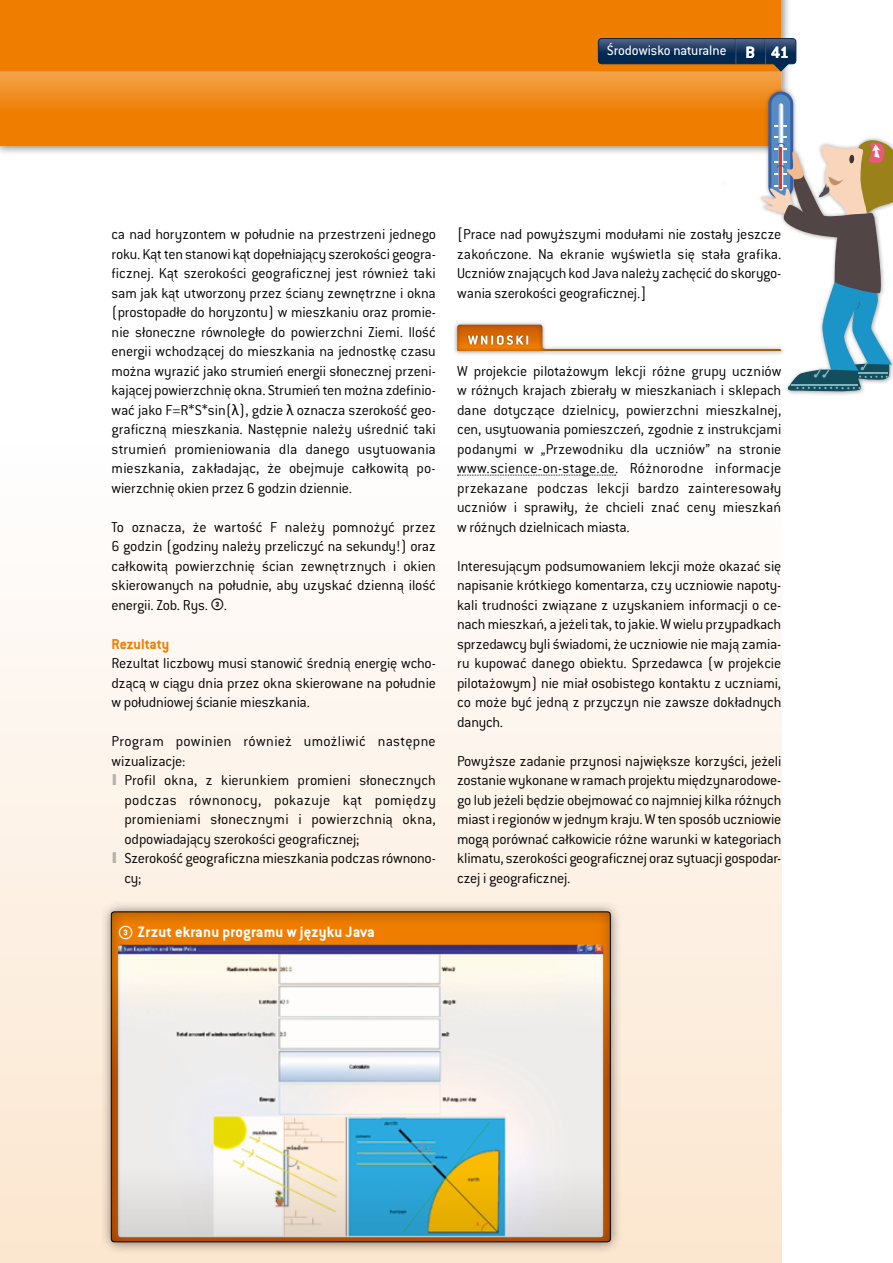
<style>
.page{position:relative;width:893px;height:1263px;background:#fff}
.page>*{position:absolute;margin:0;border:0;box-sizing:border-box;transform-origin:0 0}
.t1{font:700 18px "Conduit ITC Pro";letter-spacing:.06em;color:#fff}
.t2{font:700 16.5px "Conduit ITC Pro";letter-spacing:.01em;color:#fff}
.t3{font:300 15.75px/19.5px "Conduit ITC Pro";letter-spacing:-.005em;color:#000;text-align:justify}
.t4{font:300 15.75px "Conduit ITC Pro";letter-spacing:.02em;color:#000}
.t5{font:300 15.75px "Conduit ITC Pro";letter-spacing:.015em;color:#000}
.t6{font:700 15.75px "Conduit ITC Pro";color:#ef7d00}
.t7{font:15px "Conduit ITC Pro";color:#fff}
.s1{font-weight:700;font-size:18px}
.s2{font-family:"Calibri";font-weight:400}
.s3{font-family:"Katarine Numbers";font-weight:400}
.s4{color:#b3b2b2}
.s5{font-family:"Katarine Numbers";font-weight:400;font-size:18px}
</style>
<div class="page">
<div style="left:0;top:433px;width:781px;height:830px;background:linear-gradient(to bottom,#fefeff,#fce6cf)"></div>
<div style="left:0;top:0;width:790px;height:155px;background:#000;opacity:.6"></div>
<hr style="left:0;top:0;width:1px;height:155px;background:#000;opacity:.6">
<div style="left:0;top:0;width:781px;height:71px;background:#ef7d00"></div>
<svg style="left:0;top:71px;width:781px;height:75px;background:#f08816"></svg>
<svg style="left:598px;top:38px;width:198px;height:34px;background:#47494f"></svg>
<div style="left:99px;top:900px;width:523px;height:353px;background:#000;opacity:.5"></div>
<div style="left:110px;top:909px;width:502px;height:334px;background:#000;opacity:.4"></div>
<svg style="left:457px;top:475px;width:159px;height:1px"></svg>
<div style="left:116px;top:942px;width:489px;height:297px;background:#000;opacity:.4"></div>
<div style="left:719px;top:87px;width:174px;height:309px;background:#000;opacity:.4"></div>
<div style="left:770px;top:93px;width:22px;height:104px;background:#568cc4;border-radius:11px"></div>
<div style="left:768px;top:92px;width:25px;height:107px;border:3px solid #3760a5;border-radius:11px"></div>
<svg style="left:778px;top:103px;width:5px;height:88px"></svg>
<svg style="left:457px;top:137px;width:436px;height:256px"></svg>
<p class="t7" style="left:607px;top:42px;width:183px">Środowisko naturalne <span class="s1">B 41</span></p>
<p class="t3" style="left:112px;top:225px;width:326px">ca nad horyzontem w południe na przestrzeni jednego roku. Kąt ten stanowi kąt dopełniający szerokości geogra&shy;ficznej. Kąt szerokości geograficznej jest również taki sam jak kąt utworzony przez ściany zewnętrzne i okna (prostopadłe do horyzontu) w mieszkaniu oraz promie&shy;nie słoneczne równoległe do powierzchni Ziemi. Ilość energii wchodzącej do mieszkania na jednostkę czasu można wyrazić jako strumień energii słonecznej przeni&shy;kającej powierzchnię okna. Strumień ten można zdefinio&shy;wać jako F=R*S*sin(<span class="s2">λ</span>), gdzie <span class="s2">λ</span> oznacza szerokość geo&shy;graficzną mieszkania. Następnie należy uśrednić taki strumień promieniowania dla danego usytuowania mieszkania, zakładając, że obejmuje całkowitą po&shy;wierzchnię okien przez 6 godzin dziennie.</p>
<p class="t3" style="left:112px;top:517px;width:326px">To oznacza, że wartość F należy pomnożyć przez 6 godzin (godziny należy przeliczyć na sekundy!) oraz całkowitą powierzchnię ścian zewnętrznych i okien skierowanych na południe, aby uzyskać dzienną ilość energii. Zob. Rys. <span class="s3">º</span>.</p>
<p class="t6" style="left:112px;top:635px;width:59px">Rezultaty</p>
<p class="t3" style="left:112px;top:654px;width:326px">Rezultat liczbowy musi stanowić średnią energię wcho&shy;dzącą w ciągu dnia przez okna skierowane na południe w południowej ścianie mieszkania.</p>
<p class="t4" style="left:112px;top:733px;width:326px">Program powinien również umożliwić następne</p>
<p class="t3" style="left:112px;top:751px;width:75px">wizualizacje:</p>
<p class="t3" style="left:112px;top:771px;width:326px"><span class="s4">❙</span> Profil okna, z kierunkiem promieni słonecznych</p>
<p class="t4" style="left:124px;top:791px;width:313px">podczas równonocy, pokazuje kąt pomiędzy</p>
<p class="t5" style="left:124px;top:811px;width:313px">promieniami słonecznymi i powierzchnią okna,</p>
<p class="t3" style="left:124px;top:829px;width:237px">odpowiadający szerokości geograficznej;</p>
<p class="t3" style="left:112px;top:849px;width:326px"><span class="s4">❙</span> Szerokość geograficzna mieszkania podczas równono-</p>
<p class="t3" style="left:124px;top:868px;width:19px">cy;</p>
<p class="t2" style="left:118px;top:923px;width:258px"><span class="s5">º</span> Zrzut ekranu programu w języku Java</p>
<p class="t3" style="left:457px;top:225px;width:326px">[Prace nad powyższymi modułami nie zostały jeszcze zakończone. Na ekranie wyświetla się stała grafika.<br>Uczniów znających kod Java należy zachęcić do skorygo&shy;wania szerokości geograficznej.]</p>
<p class="t1" style="left:468px;top:328px;width:64px">WNIOSKI</p>
<p class="t3" style="left:457px;top:361px;width:326px">W projekcie pilotażowym lekcji różne grupy uczniów w różnych krajach zbierały w mieszkaniach i sklepach dane dotyczące dzielnicy, powierzchni mieszkalnej, cen, usytuowania pomieszczeń, zgodnie z instrukcjami podanymi w „Przewodniku dla uczniów” na stronie www.science-on-stage.de. Różnorodne informacje przekazane podczas lekcji bardzo zainteresowały uczniów i sprawiły, że chcieli znać ceny mieszkań w różnych dzielnicach miasta.</p>
<p class="t3" style="left:457px;top:556px;width:326px">Interesującym podsumowaniem lekcji może okazać się napisanie krótkiego komentarza, czy uczniowie napoty&shy;kali trudności związane z uzyskaniem informacji o ce&shy;nach mieszkań, a jeżeli tak, to jakie. W wielu przypadkach sprzedawcy byli świadomi, że uczniowie nie mają zamia&shy;ru kupować danego obiektu. Sprzedawca (w projekcie pilotażowym) nie miał osobistego kontaktu z uczniami, co może być jedną z przyczyn nie zawsze dokładnych danych.</p>
<p class="t3" style="left:457px;top:751px;width:326px">Powyższe zadanie przynosi największe korzyści, jeżeli zostanie wykonane w ramach projektu międzynarodowe&shy;go lub jeżeli będzie obejmować co najmniej kilka różnych miast i regionów w jednym kraju. W ten sposób uczniowie mogą porównać całkowicie różne warunki w kategoriach klimatu, szerokości geograficznej oraz sytuacji gospodar&shy;czej i geograficznej.</p>
</div>
